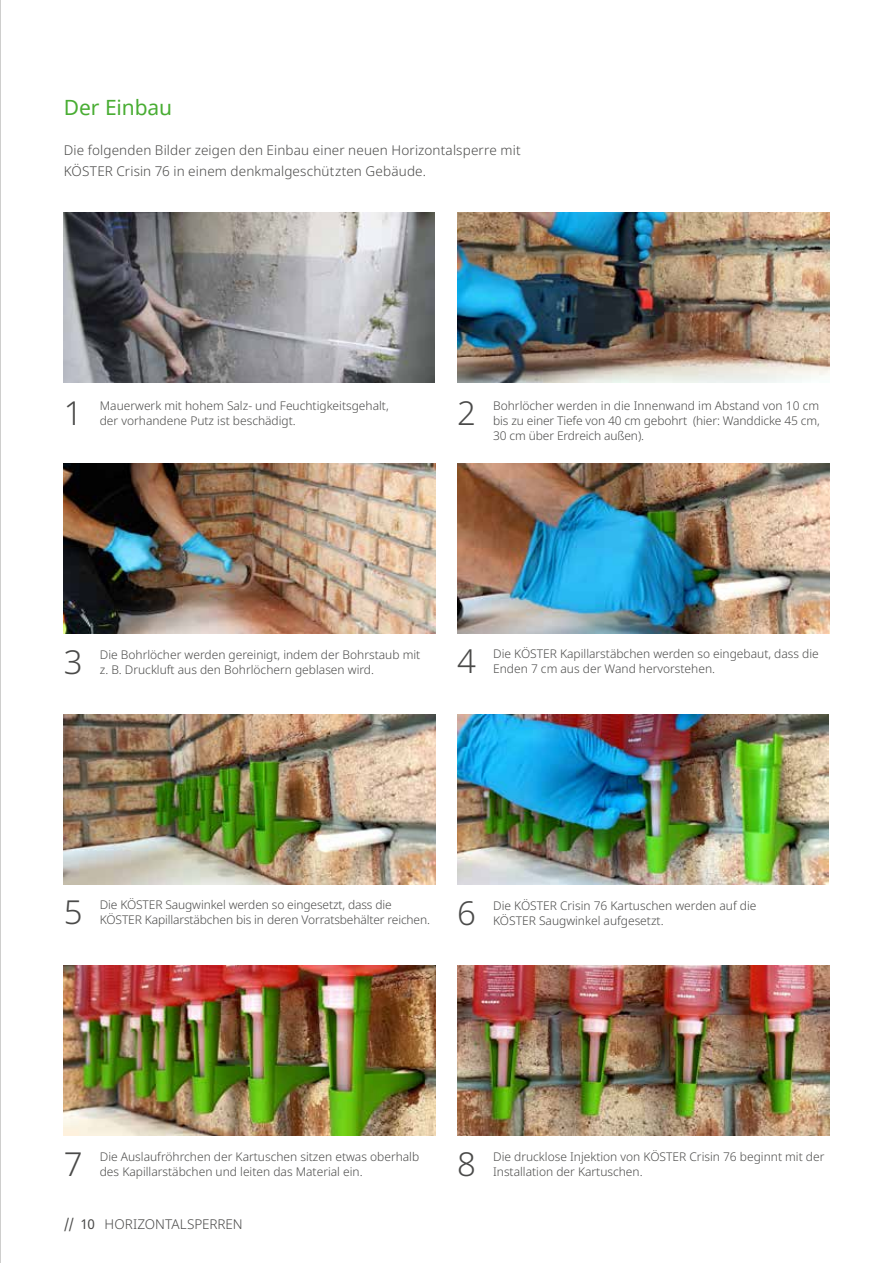
<style>
.page{position:relative;width:893px;height:1263px;background:#fff}
.page>*{position:absolute;margin:0;border:0;box-sizing:border-box;transform-origin:0 0}
.t1{font:300 33px "Noto Sans";color:#4a4a49}
.t2{font:21px "Noto Sans";letter-spacing:-.005em;color:#49ad33}
.t3{font:300 13.5px/20.2px "Noto Sans";letter-spacing:.01em;color:#4a4a49}
.t4{font:300 12px/15px "Noto Sans";color:#4a4a49}
.s1{font-weight:400}
</style>
<div class="page">
<img style="left:64px;top:965px;width:372px;height:170px">
<img style="left:457px;top:714px;width:371px;height:170px">
<img style="left:457px;top:213px;width:372px;height:170px">
<img style="left:64px;top:213px;width:371px;height:170px">
<img style="left:457px;top:463px;width:372px;height:171px">
<img style="left:64px;top:463px;width:372px;height:171px">
<img style="left:64px;top:714px;width:372px;height:170px">
<img style="left:457px;top:965px;width:372px;height:170px">
<hr style="left:0;top:0;width:1px;height:1263px;background:#9d9d9c">
<h2 class="t2" style="left:64px;top:93px;width:110px">Der Einbau</h2>
<p class="t3" style="left:64px;top:141px;width:458px">Die folgenden Bilder zeigen den Einbau einer neuen Horizontalsperre mit<br>KÖSTER Crisin 76 in einem denkmalgeschützten Gebäude.</p>
<h1 class="t1" style="left:64px;top:390px;width:20px">1</h1>
<p class="t4" style="left:100px;top:399px;width:290px">Mauerwerk mit hohem Salz- und Feuchtigkeitsgehalt, der vorhandene Putz ist beschädigt.</p>
<h1 class="t1" style="left:457px;top:390px;width:20px">2</h1>
<p class="t4" style="left:493px;top:399px;width:328px;text-align:justify">Bohrlöcher werden in die Innenwand im Abstand von 10 cm bis zu einer Tiefe von 40 cm gebohrt (hier: Wanddicke 45 cm, 30 cm über Erdreich außen).</p>
<h1 class="t1" style="left:64px;top:639px;width:20px">3</h1>
<p class="t4" style="left:100px;top:648px;width:322px">Die Bohrlöcher werden gereinigt, indem der Bohrstaub mit z. B. Druckluft aus den Bohrlöchern geblasen wird.</p>
<h1 class="t1" style="left:457px;top:638px;width:20px">4</h1>
<p class="t4" style="left:493px;top:646px;width:327px">Die KÖSTER Kapillarstäbchen werden so eingebaut, dass die<br>Enden 7 cm aus der Wand hervorstehen.</p>
<h1 class="t1" style="left:64px;top:889px;width:20px">5</h1>
<p class="t4" style="left:100px;top:897px;width:332px">Die KÖSTER Saugwinkel werden so eingesetzt, dass die<br>KÖSTER Kapillarstäbchen bis in deren Vorratsbehälter reichen.</p>
<h1 class="t1" style="left:457px;top:890px;width:20px">6</h1>
<p class="t4" style="left:493px;top:898px;width:265px">Die KÖSTER Crisin 76 Kartuschen werden auf die<br>KÖSTER Saugwinkel aufgesetzt.</p>
<h1 class="t1" style="left:64px;top:1141px;width:20px">7</h1>
<p class="t4" style="left:100px;top:1149px;width:321px">Die Auslaufröhrchen der Kartuschen sitzen etwas oberhalb des Kapillarstäbchen und leiten das Material ein.</p>
<h1 class="t1" style="left:457px;top:1141px;width:20px">8</h1>
<p class="t4" style="left:493px;top:1149px;width:333px">Die drucklose Injektion von KÖSTER Crisin 76 beginnt mit der<br>Installation der Kartuschen.</p>
<p class="t3" style="left:64px;top:1214px;width:180px"><span class="s1">// 10</span> HORIZONTALSPERREN</p>
</div>
